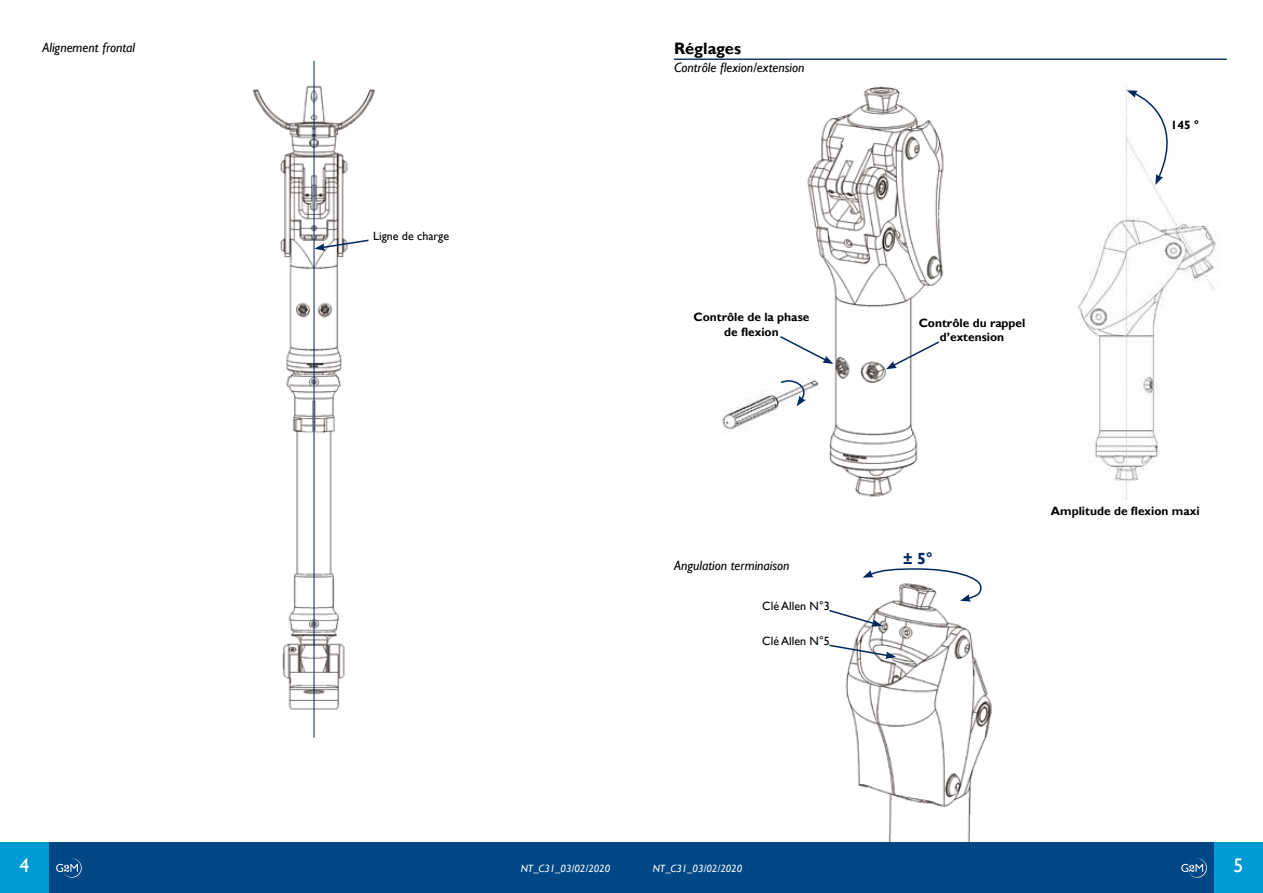
<style>
.page{position:relative;width:1263px;height:893px;background:#fff}
.page>*{position:absolute;margin:0;border:0;box-sizing:border-box;transform-origin:0 0}
.t1{font:19.65px "Gill Sans";color:#fff}
.t2{font:700 16.5px "Gill Sans";color:#000}
.t3{font:700 16.2px "Gill Sans";color:#00285f}
.t4{font:italic 13.5px "Gill Sans";color:#000}
.t5{font:700 12px/14.4px "Gill Sans";color:#000;text-align:center}
.t6{font:12px "Gill Sans";color:#000}
.t7{font:italic 10.5px "Gill Sans";color:#fff}
</style>
<div class="page">
<div style="left:631px;top:842px;width:632px;height:51px;background:#004885"></div>
<div style="left:0;top:842px;width:631px;height:51px;background:#004885"></div>
<div style="left:0;top:842px;width:49px;height:51px;background:#009bd4"></div>
<div style="left:1214px;top:842px;width:49px;height:51px;background:#009bd4"></div>
<svg style="left:1181px;top:858px;width:26px;height:20px"></svg>
<svg style="left:56px;top:858px;width:26px;height:20px"></svg>
<img style="left:253px;top:81px;width:122px;height:634px">
<svg style="left:315px;top:239px;width:55px;height:12px"></svg>
<hr style="left:314px;top:61px;width:1px;height:677px;background:#00285f">
<img style="left:807px;top:86px;width:137px;height:411px">
<img style="left:1077px;top:84px;width:139px;height:416px">
<hr style="left:674px;top:59px;width:553px;height:1px;background:#00285f">
<img style="left:722px;top:374px;width:99px;height:60px">
<svg style="left:780px;top:335px;width:53px;height:29px"></svg>
<svg style="left:886px;top:340px;width:55px;height:29px"></svg>
<svg style="left:779px;top:379px;width:28px;height:27px"></svg>
<svg style="left:1127px;top:90px;width:60px;height:95px"></svg>
<img style="left:845px;top:602px;width:147px;height:240px">
<svg style="left:829px;top:609px;width:53px;height:18px"></svg>
<svg style="left:829px;top:644px;width:67px;height:15px"></svg>
<svg style="left:863px;top:568px;width:119px;height:34px"></svg>
<p class="t4" style="left:43px;top:39px;width:94px">Alignement frontal</p>
<p class="t6" style="left:373px;top:229px;width:77px">Ligne de charge</p>
<h2 class="t2" style="left:674px;top:38px;width:69px">Réglages</h2>
<p class="t4" style="left:674px;top:59px;width:132px">Contrôle flexion/extension</p>
<p class="t5" style="left:1171px;top:119px;width:29px">145 °</p>
<p class="t5" style="left:693px;top:310px;width:117px">Contrôle de la phase de flexion</p>
<p class="t5" style="left:919px;top:316px;width:108px">Contrôle du rappel d’extension</p>
<p class="t4" style="left:674px;top:558px;width:117px">Angulation terminaison</p>
<p class="t6" style="left:762px;top:599px;width:69px">Clé Allen N°3</p>
<p class="t6" style="left:762px;top:634px;width:69px">Clé Allen N°5</p>
<h3 class="t3" style="left:903px;top:548px;width:31px">± 5°</h3>
<p class="t5" style="left:1051px;top:504px;width:150px">Amplitude de flexion maxi</p>
<h1 class="t1" style="left:20px;top:854px;width:11px">4</h1>
<p class="t7" style="left:521px;top:862px;width:91px">NT_C31_03/02/2020</p>
<p class="t7" style="left:653px;top:862px;width:91px">NT_C31_03/02/2020</p>
<h1 class="t1" style="left:1233px;top:854px;width:11px">5</h1>
</div>
